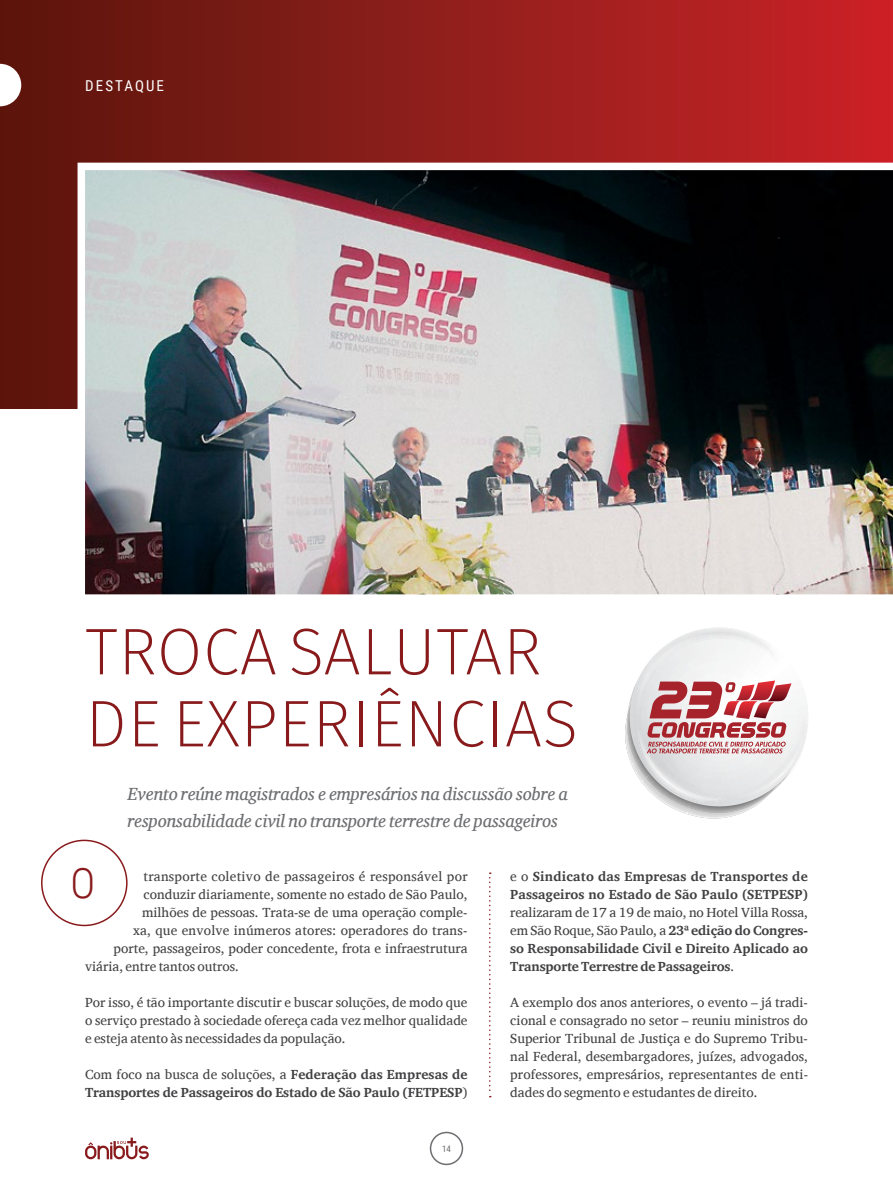
<style>
.page{position:relative;width:893px;height:1191px;background:#fff}
.page>*{position:absolute;margin:0;border:0;box-sizing:border-box;transform-origin:0 0}
.t1{font:200 66px/72px "Fira Sans";letter-spacing:.01em;color:#891a1c}
.t2{font:300 42px "Roboto Condensed";color:#891a1c}
.t3{font:italic 18px/27px "Charis SIL";color:#6d6e71}
.t4{font:15px "Roboto Condensed";letter-spacing:.135em;color:#fff}
.t5{font:13.5px/18px "Charis SIL";color:#414042;text-align:justify}
.t6{font:700 13.5px/18px "Charis SIL";letter-spacing:-.01em;color:#414042}
.t7{font:13.5px "Charis SIL";letter-spacing:.02em;color:#414042}
.t8{font:9px "Roboto Condensed";color:#6d6e71}
.s1{font-weight:400}
</style>
<div class="page">
<div style="left:0;top:0;width:893px;height:409px;background:linear-gradient(to right,#59170d,#ca2328)"></div>
<svg style="left:489px;top:872px;width:2px;height:225px"></svg>
<div style="left:41px;top:839px;width:87px;height:87px;border:2px solid #891a1c;border-radius:50%"></div>
<img style="left:74px;top:159px;width:819px;height:436px">
<svg style="left:625px;top:627px;width:183px;height:191px"></svg>
<div style="left:430px;top:1131px;width:33px;height:34px;border:2px solid #6d6e71;border-radius:50%"></div>
<svg style="left:85px;top:1137px;width:64px;height:22px"></svg>
<svg style="left:0;top:64px;width:21px;height:42px"></svg>
<p class="t4" style="left:85px;top:75px;width:80px">DESTAQUE</p>
<h1 class="t1" style="left:85px;top:615px;width:494px">TROCA SALUTAR<br>DE EXPERIÊNCIAS</h1>
<h3 class="t3" style="left:128px;top:780px;width:442px">Evento reúne magistrados e empresários na discussão sobre a responsabilidade civil no transporte terrestre de passageiros</h3>
<p class="t7" style="left:144px;top:869px;width:326px">transporte coletivo de passageiros é responsável por</p>
<p class="t5" style="left:144px;top:885px;width:326px">conduzir diariamente, somente no estado de São Paulo,</p>
<p class="t5" style="left:142px;top:903px;width:327px">milhões de pessoas. Trata-se de uma operação comple-</p>
<p class="t5" style="left:133px;top:921px;width:336px">xa, que envolve inúmeros atores: operadores do trans-</p>
<p class="t5" style="left:114px;top:939px;width:356px">porte, passageiros, poder concedente, frota e infraestrutura</p>
<p class="t5" style="left:85px;top:957px;width:155px">viária, entre tantos outros.</p>
<p class="t5" style="left:85px;top:993px;width:384px">Por isso, é tão importante discutir e buscar soluções, de modo que o serviço prestado à sociedade ofereça cada vez melhor qualidade e esteja atento às necessidades da população.</p>
<p class="t6" style="left:85px;top:1065px;width:384px"><span class="s1">Com foco na busca de soluções, a</span> Federação das Empresas de<br>Transportes de Passageiros do Estado de São Paulo (FETPESP<span class="s1">)</span></p>
<h2 class="t2" style="left:71px;top:853px;width:26px">O</h2>
<p class="t6" style="left:510px;top:867px;width:299px"><span class="s1">e o</span> Sindicato das Empresas de Transportes de<br>Passageiros no Estado de São Paulo (SETPESP)</p>
<p class="t6" style="left:510px;top:903px;width:299px;text-align:justify"><span class="s1">realizaram de 17 a 19 de maio, no Hotel Villa Rossa, em São Roque, São Paulo, a</span> 23ª edição do Congres&shy;so Responsabilidade Civil e Direito Aplicado ao Transporte Terrestre de Passageiros<span class="s1">.</span></p>
<p class="t5" style="left:510px;top:993px;width:299px">A exemplo dos anos anteriores, o evento – já tradi&shy;cional e consagrado no setor – reuniu ministros do Superior Tribunal de Justiça e do Supremo Tribu&shy;nal Federal, desembargadores, juízes, advogados, professores, empresários, representantes de enti&shy;dades do segmento e estudantes de direito.</p>
<p class="t8" style="left:442px;top:1142px;width:10px">14</p>
</div>
